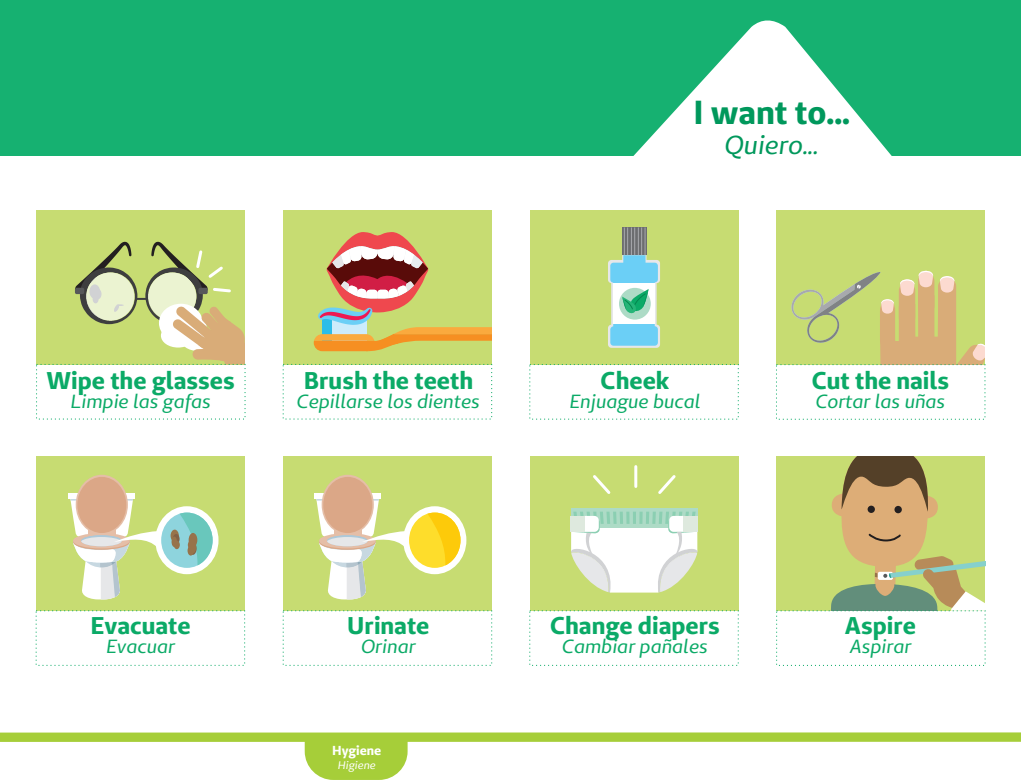
<style>
.page{position:relative;width:1021px;height:780px;background:#fff}
.page>*{position:absolute;margin:0;border:0;box-sizing:border-box;transform-origin:0 0}
.t1{font:700 33.3px "Unimed Sans";color:#00985c}
.t2{font:italic 26px "Unimed Sans";color:#00985c}
.t3{font:700 24.2px "Unimed Sans";color:#0baa67}
.t4{font:italic 19px "Unimed Sans";color:#0baa67}
.t5{font:700 13px "Unimed Sans";color:#fff}
.t6{font:italic 11px "Unimed Sans";color:#fff}
</style>
<div class="page">
<div style="left:0;top:0;width:1020px;height:155px;background:#16b171"></div>
<svg style="left:632px;top:20px;width:260px;height:136px;fill:#fff"></svg>
<div style="left:0;top:732px;width:1020px;height:9px;background:#a6ce39"></div>
<svg style="left:305px;top:741px;width:102px;height:38px;background:#acd147"></svg>
<div style="left:37px;top:210px;width:208px;height:154px;background:#c7dc72"></div>
<div style="left:283px;top:210px;width:208px;height:154px;background:#c7dc72"></div>
<svg style="left:314px;top:232px;width:177px;height:119px"></svg>
<div style="left:530px;top:210px;width:208px;height:154px;background:#c7dc72"></div>
<div style="left:36px;top:456px;width:208px;height:154px;background:#c7dc72"></div>
<div style="left:283px;top:456px;width:208px;height:154px;background:#c7dc72"></div>
<div style="left:530px;top:456px;width:208px;height:154px;background:#c7dc72"></div>
<div style="left:314px;top:493px;width:67px;height:5px;background:#fff"></div>
<svg style="left:321px;top:474px;width:53px;height:60px"></svg>
<div style="left:323px;top:477px;width:49px;height:56px;background:#dba787;border-radius:50%"></div>
<div style="left:69px;top:493px;width:66px;height:5px;background:#fff"></div>
<svg style="left:76px;top:474px;width:52px;height:60px"></svg>
<div style="left:77px;top:477px;width:49px;height:56px;background:#dba787;border-radius:50%"></div>
<div style="left:570px;top:516px;width:14px;height:16px;background:#dee9de"></div>
<svg style="left:571px;top:508px;width:126px;height:84px;background:#e1eedf"></svg>
<hr style="left:634px;top:466px;width:3px;height:20px;background:#fff">
<svg style="left:658px;top:475px;width:18px;height:19px"></svg>
<svg style="left:593px;top:475px;width:18px;height:19px"></svg>
<div style="left:403px;top:506px;width:63px;height:68px;background:#fff;border-radius:50%"></div>
<div style="left:409px;top:512px;width:51px;height:56px;background:#fedd2b;border-radius:50%"></div>
<svg style="left:427px;top:512px;width:33px;height:53px"></svg>
<svg style="left:316px;top:493px;width:90px;height:106px"></svg>
<div style="left:155px;top:506px;width:63px;height:68px;background:#fff;border-radius:50%"></div>
<div style="left:161px;top:512px;width:52px;height:56px;background:#8ed4dd;border-radius:50%"></div>
<svg style="left:70px;top:493px;width:88px;height:106px"></svg>
<div style="left:171px;top:529px;width:8px;height:12px;background:#97734a;border-radius:50%"></div>
<div style="left:173px;top:534px;width:7px;height:10px;background:#836045;border-radius:50%"></div>
<div style="left:171px;top:536px;width:6px;height:11px;background:#97734a;border-radius:50%"></div>
<div style="left:174px;top:540px;width:6px;height:9px;background:#97734a;border-radius:50%"></div>
<svg style="left:179px;top:512px;width:34px;height:53px"></svg>
<div style="left:190px;top:541px;width:6px;height:12px;background:#97734a;border-radius:50%"></div>
<div style="left:187px;top:545px;width:7px;height:10px;background:#97734a;border-radius:50%"></div>
<svg style="left:75px;top:242px;width:170px;height:122px"></svg>
<svg style="left:608px;top:227px;width:52px;height:121px"></svg>
<div style="left:776px;top:456px;width:209px;height:154px;background:#c7dc72"></div>
<svg style="left:831px;top:456px;width:154px;height:154px"></svg>
<div style="left:776px;top:210px;width:208px;height:154px;background:#c7dc72"></div>
<svg style="left:791px;top:270px;width:193px;height:94px"></svg>
<h1 class="t1" style="left:693px;top:90px;width:158px">I want to...</h1>
<h2 class="t2" style="left:725px;top:128px;width:95px">Quiero...</h2>
<p class="t3" style="left:47px;top:364px;width:190px">Wipe the glasses</p>
<p class="t4" style="left:70px;top:389px;width:142px">Limpie las gafas</p>
<p class="t3" style="left:304px;top:364px;width:171px">Brush the teeth</p>
<p class="t4" style="left:297px;top:389px;width:184px">Cepillarse los dientes</p>
<p class="t3" style="left:600px;top:364px;width:70px">Cheek</p>
<p class="t4" style="left:569px;top:389px;width:132px">Enjuague bucal</p>
<p class="t3" style="left:91px;top:609px;width:102px">Evacuate</p>
<p class="t4" style="left:106px;top:634px;width:70px">Evacuar</p>
<p class="t3" style="left:347px;top:609px;width:84px">Urinate</p>
<p class="t4" style="left:361px;top:634px;width:56px">Orinar</p>
<p class="t5" style="left:332px;top:741px;width:51px">Hygiene</p>
<p class="t6" style="left:338px;top:757px;width:39px">Higiene</p>
<p class="t3" style="left:550px;top:609px;width:171px">Change diapers</p>
<p class="t4" style="left:562px;top:634px;width:147px">Cambiar pañales</p>
<p class="t3" style="left:811px;top:364px;width:139px">Cut the nails</p>
<p class="t4" style="left:815px;top:389px;width:131px">Cortar las uñas</p>
<p class="t3" style="left:845px;top:609px;width:73px">Aspire</p>
<p class="t4" style="left:849px;top:634px;width:63px">Aspirar</p>
</div>
